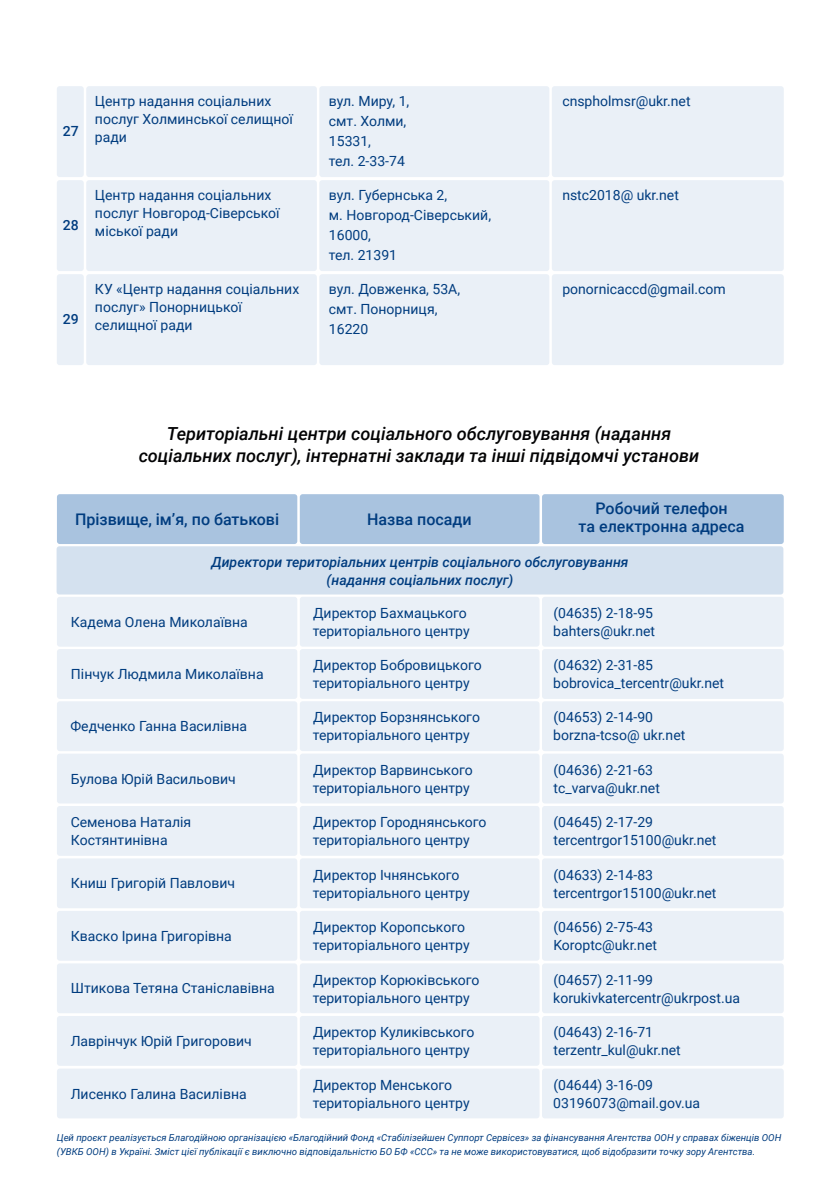
<style>
.page{position:relative;width:840px;height:1191px;background:#fff}
.page>*{position:absolute;margin:0;border:0;box-sizing:border-box;transform-origin:0 0}
.t1{font:italic 500 18px/22px "Roboto";color:#030304;text-align:center}
.t2{font:500 16px/18px "Roboto";color:#003c7f;text-align:center}
.t3{font:14px/18px "Roboto";color:#003c7f}
.t4{font:italic 500 14px/18px "Roboto";color:#003c7f;text-align:center}
.t5{font:500 14px "Roboto";color:#003c7f}
.t6{font:italic 9.6px/14px "Roboto";color:#003c7f}
</style>
<div class="page">
<div style="left:57px;top:494px;width:240px;height:50px;background:#a9c3df;border-radius:3px"></div>
<div style="left:299px;top:494px;width:240px;height:50px;background:#a9c3df;border-radius:3px"></div>
<div style="left:541px;top:494px;width:242px;height:50px;background:#a9c3df;border-radius:3px"></div>
<div style="left:57px;top:597px;width:240px;height:49px;background:#eaf0f7;border-radius:3px"></div>
<div style="left:299px;top:597px;width:240px;height:49px;background:#eaf0f7;border-radius:3px"></div>
<div style="left:541px;top:597px;width:242px;height:49px;background:#eaf0f7;border-radius:3px"></div>
<div style="left:57px;top:649px;width:240px;height:50px;background:#eaf0f7;border-radius:3px"></div>
<div style="left:299px;top:649px;width:240px;height:50px;background:#eaf0f7;border-radius:3px"></div>
<div style="left:541px;top:649px;width:242px;height:50px;background:#eaf0f7;border-radius:3px"></div>
<div style="left:57px;top:701px;width:240px;height:50px;background:#eaf0f7;border-radius:3px"></div>
<div style="left:299px;top:701px;width:240px;height:50px;background:#eaf0f7;border-radius:3px"></div>
<div style="left:541px;top:701px;width:242px;height:50px;background:#eaf0f7;border-radius:3px"></div>
<div style="left:57px;top:753px;width:240px;height:50px;background:#eaf0f7;border-radius:3px"></div>
<div style="left:299px;top:753px;width:240px;height:50px;background:#eaf0f7;border-radius:3px"></div>
<div style="left:541px;top:753px;width:242px;height:50px;background:#eaf0f7;border-radius:3px"></div>
<div style="left:57px;top:806px;width:240px;height:50px;background:#eaf0f7;border-radius:3px"></div>
<div style="left:299px;top:806px;width:240px;height:49px;background:#eaf0f7;border-radius:3px"></div>
<div style="left:541px;top:806px;width:242px;height:50px;background:#eaf0f7;border-radius:3px"></div>
<div style="left:57px;top:858px;width:240px;height:50px;background:#eaf0f7;border-radius:3px"></div>
<div style="left:299px;top:858px;width:240px;height:50px;background:#eaf0f7;border-radius:3px"></div>
<div style="left:541px;top:858px;width:242px;height:50px;background:#eaf0f7;border-radius:3px"></div>
<div style="left:57px;top:911px;width:240px;height:49px;background:#eaf0f7;border-radius:3px"></div>
<div style="left:299px;top:910px;width:240px;height:50px;background:#eaf0f7;border-radius:3px"></div>
<div style="left:541px;top:911px;width:242px;height:49px;background:#eaf0f7;border-radius:3px"></div>
<div style="left:57px;top:963px;width:240px;height:50px;background:#eaf0f7;border-radius:3px"></div>
<div style="left:299px;top:963px;width:240px;height:50px;background:#eaf0f7;border-radius:3px"></div>
<div style="left:541px;top:963px;width:242px;height:50px;background:#eaf0f7;border-radius:3px"></div>
<div style="left:57px;top:1016px;width:240px;height:49px;background:#eaf0f7;border-radius:3px"></div>
<div style="left:299px;top:1016px;width:240px;height:49px;background:#eaf0f7;border-radius:3px"></div>
<div style="left:541px;top:1016px;width:242px;height:49px;background:#eaf0f7;border-radius:3px"></div>
<div style="left:57px;top:1068px;width:240px;height:50px;background:#eaf0f7;border-radius:3px"></div>
<div style="left:299px;top:1068px;width:240px;height:50px;background:#eaf0f7;border-radius:3px"></div>
<div style="left:541px;top:1068px;width:242px;height:50px;background:#eaf0f7;border-radius:3px"></div>
<div style="left:57px;top:546px;width:726px;height:48px;background:#d4e1ef;border-radius:3px"></div>
<div style="left:86px;top:86px;width:231px;height:91px;background:#eaf0f7;border-radius:3px"></div>
<div style="left:57px;top:86px;width:27px;height:91px;background:#eaf0f7;border-radius:3px"></div>
<div style="left:319px;top:86px;width:230px;height:91px;background:#eaf0f7;border-radius:3px"></div>
<div style="left:551px;top:86px;width:232px;height:91px;background:#eaf0f7;border-radius:3px"></div>
<div style="left:86px;top:180px;width:231px;height:91px;background:#eaf0f7;border-radius:3px"></div>
<div style="left:57px;top:180px;width:27px;height:91px;background:#eaf0f7;border-radius:3px"></div>
<div style="left:319px;top:180px;width:230px;height:91px;background:#eaf0f7;border-radius:3px"></div>
<div style="left:551px;top:180px;width:232px;height:91px;background:#eaf0f7;border-radius:3px"></div>
<div style="left:86px;top:274px;width:231px;height:91px;background:#eaf0f7;border-radius:3px"></div>
<div style="left:57px;top:274px;width:27px;height:91px;background:#eaf0f7;border-radius:3px"></div>
<div style="left:319px;top:274px;width:230px;height:91px;background:#eaf0f7;border-radius:3px"></div>
<div style="left:551px;top:274px;width:232px;height:91px;background:#eaf0f7;border-radius:3px"></div>
<p class="t5" style="left:63px;top:121px;width:17px">27</p>
<p class="t5" style="left:63px;top:215px;width:17px">28</p>
<p class="t5" style="left:63px;top:309px;width:17px">29</p>
<p class="t3" style="left:95px;top:91px;width:178px">Центр надання соціальних</p>
<p class="t3" style="left:562px;top:91px;width:130px">cnspholmsr@ukr.net</p>
<p class="t3" style="left:95px;top:109px;width:199px">послуг Холминської селищної ради</p>
<p class="t3" style="left:329px;top:90px;width:82px;line-height:20px">вул. Миру, 1, смт. Холми,<br>15331,<br>тел. 2-33-74</p>
<p class="t3" style="left:329px;top:184px;width:164px;line-height:20px">вул. Губернська 2,<br>м. Новгород-Сіверський,<br>16000,<br>тел. 21391</p>
<p class="t3" style="left:95px;top:185px;width:178px">Центр надання соціальних</p>
<p class="t3" style="left:562px;top:185px;width:118px">nstc2018@ ukr.net</p>
<p class="t3" style="left:95px;top:203px;width:186px">послуг Новгород-Сіверської міської ради</p>
<p class="t3" style="left:95px;top:279px;width:206px">КУ «Центр надання соціальних</p>
<p class="t3" style="left:562px;top:279px;width:165px">ponornicaccd@gmail.com</p>
<p class="t3" style="left:95px;top:297px;width:148px">послуг» Понорницької селищної ради</p>
<p class="t3" style="left:329px;top:278px;width:133px;line-height:20px">вул. Довженка, 53А, смт. Понорниця,<br>16220</p>
<p class="t1" style="left:139px;top:422px;width:561px">Територіальні центри соціального обслуговування (надання соціальних послуг), інтернатні заклади та інші підвідомчі установи</p>
<p class="t2" style="left:75px;top:510px;width:205px">Прізвище, ім’я, по батькові</p>
<p class="t2" style="left:367px;top:510px;width:106px">Назва посади</p>
<p class="t2" style="left:578px;top:499px;width:167px">Робочий телефон<br>та електронна адреса</p>
<p class="t4" style="left:211px;top:552px;width:418px">Директори територіальних центрів соціального обслуговування (надання соціальних послуг)</p>
<p class="t3" style="left:71px;top:612px;width:178px">Кадема Олена Миколаївна</p>
<p class="t3" style="left:312px;top:603px;width:158px">Директор Бахмацького територіального центру</p>
<p class="t3" style="left:553px;top:603px;width:103px">(04635) 2-18-95 bahters@ukr.net</p>
<p class="t3" style="left:71px;top:664px;width:194px">Пінчук Людмила Миколаївна</p>
<p class="t3" style="left:312px;top:655px;width:170px">Директор Бобровицького територіального центру</p>
<p class="t3" style="left:553px;top:655px;width:172px">(04632) 2-31-85 bobrovica_tercentr@ukr.net</p>
<p class="t3" style="left:70px;top:717px;width:178px">Федченко Ганна Василівна</p>
<p class="t3" style="left:312px;top:708px;width:169px">Директор Борзнянського територіального центру</p>
<p class="t3" style="left:553px;top:708px;width:133px">(04653) 2-14-90 borzna-tcso@ ukr.net</p>
<p class="t3" style="left:71px;top:769px;width:166px">Булова Юрій Васильович</p>
<p class="t3" style="left:312px;top:760px;width:161px">Директор Варвинського територіального центру</p>
<p class="t3" style="left:553px;top:760px;width:108px">(04636) 2-21-63 tc_varva@ukr.net</p>
<p class="t3" style="left:71px;top:812px;width:122px">Семенова Наталія<br>Костянтинівна</p>
<p class="t3" style="left:312px;top:812px;width:175px">Директор Городнянського територіального центру</p>
<p class="t3" style="left:553px;top:812px;width:164px">(04645) 2-17-29 tercentrgor15100@ukr.net</p>
<p class="t3" style="left:71px;top:874px;width:165px">Книш Григорій Павлович</p>
<p class="t3" style="left:312px;top:865px;width:158px">Директор Ічнянського територіального центру</p>
<p class="t3" style="left:553px;top:865px;width:164px">(04633) 2-14-83 tercentrgor15100@ukr.net</p>
<p class="t3" style="left:71px;top:926px;width:162px">Кваско Ірина Григорівна</p>
<p class="t3" style="left:312px;top:917px;width:158px">Директор Коропського територіального центру</p>
<p class="t3" style="left:553px;top:917px;width:105px">(04656) 2-75-43<br>Koroptc@ukr.net</p>
<p class="t3" style="left:71px;top:979px;width:205px">Штикова Тетяна Станіславівна</p>
<p class="t3" style="left:312px;top:970px;width:168px">Директор Корюківського територіального центру</p>
<p class="t3" style="left:553px;top:970px;width:188px">(04657) 2-11-99 korukivkatercentr@ukrpost.ua</p>
<p class="t3" style="left:71px;top:1031px;width:182px">Лаврінчук Юрій Григорович</p>
<p class="t3" style="left:312px;top:1022px;width:163px">Директор Куликівського територіального центру</p>
<p class="t3" style="left:553px;top:1022px;width:129px">(04643) 2-16-71 terzentr_kul@ukr.net</p>
<p class="t3" style="left:71px;top:1084px;width:177px">Лисенко Галина Василівна</p>
<p class="t3" style="left:312px;top:1075px;width:158px">Директор Менського територіального центру</p>
<p class="t3" style="left:553px;top:1075px;width:148px">(04644) 3-16-09<br>03196073@mail.gov.ua</p>
<p class="t6" style="left:57px;top:1130px;width:725px">Цей проєкт реалізується Благодійною організацією «Благодійний Фонд «Стабілізейшен Суппорт Сервісез» за фінансування Агентства ООН у справах біженців ООН (УВКБ ООН) в Україні. Зміст цієї публікації є виключно відповідальністю БО БФ «ССС» та не може використовуватися, щоб відобразити точку зору Агентства.</p>
</div>
